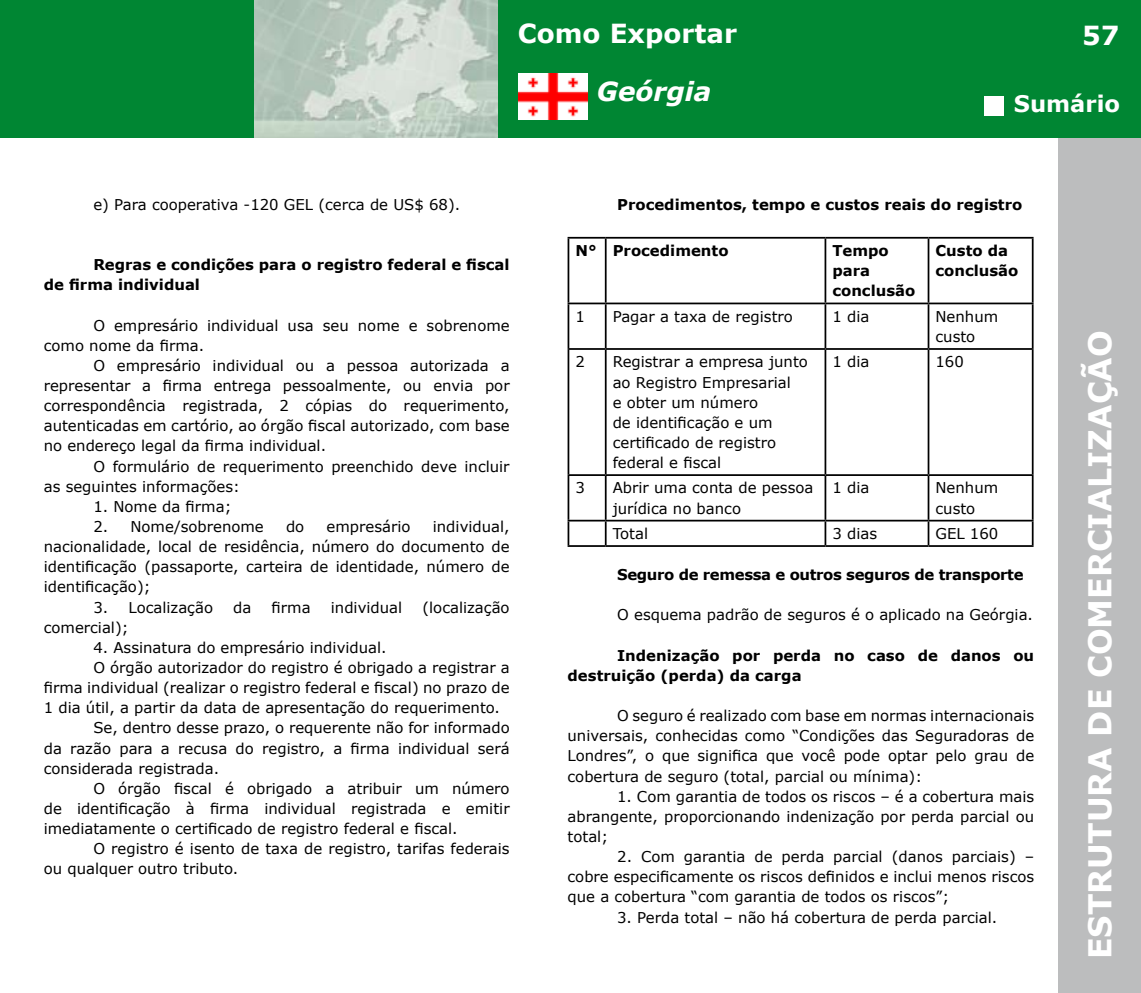
<style>
.page{position:relative;width:1141px;height:993px;background:#fff}
.page>*{position:absolute;margin:0;border:0;box-sizing:border-box;transform-origin:0 0}
.t1{font:700 31.5px "Verdana";color:#fff}
.t2{font:700 26.25px "Verdana";color:#fff}
.t3{font:italic 700 26.25px "Verdana";color:#fff}
.t4{font:700 22.75px "Verdana";color:#fff}
.t5{font:14.88px/20.1px "Verdana";color:#000}
.t6{font:700 14.88px/20.1px "Verdana";color:#000}
.t7{font:700 14.88px "Verdana";letter-spacing:-.025em;color:#000}
</style>
<div class="page">
<hr style="left:0;top:0;width:1px;height:992px;background:#bcbdbe">
<div style="left:1058px;top:0;width:83px;height:992px;background:#bcbdbe"></div>
<div style="left:1px;top:0;width:1140px;height:137px;background:#008633"></div>
<img style="left:255px;top:0;width:242px;height:137px">
<hr style="left:0;top:0;width:1px;height:137px;background:#008633">
<div style="left:984px;top:96px;width:19px;height:19px;background:#fff"></div>
<img style="left:519px;top:74px;width:69px;height:46px">
<hr style="left:568px;top:237px;width:38px;height:1px;background:#000">
<hr style="left:568px;top:238px;width:1px;height:64px;background:#000">
<hr style="left:606px;top:237px;width:219px;height:1px;background:#000">
<hr style="left:605px;top:238px;width:2px;height:64px;background:#000">
<hr style="left:825px;top:237px;width:103px;height:1px;background:#000">
<hr style="left:825px;top:238px;width:1px;height:64px;background:#000">
<hr style="left:928px;top:237px;width:106px;height:1px;background:#000">
<hr style="left:928px;top:238px;width:1px;height:64px;background:#000">
<hr style="left:1032px;top:238px;width:2px;height:64px;background:#000">
<hr style="left:568px;top:302px;width:38px;height:2px;background:#000">
<hr style="left:568px;top:304px;width:1px;height:44px;background:#000">
<hr style="left:606px;top:302px;width:219px;height:2px;background:#000">
<hr style="left:605px;top:304px;width:2px;height:44px;background:#000">
<hr style="left:825px;top:302px;width:103px;height:2px;background:#000">
<hr style="left:825px;top:304px;width:1px;height:44px;background:#000">
<hr style="left:928px;top:302px;width:106px;height:2px;background:#000">
<hr style="left:928px;top:304px;width:1px;height:44px;background:#000">
<hr style="left:1032px;top:304px;width:2px;height:44px;background:#000">
<hr style="left:568px;top:348px;width:38px;height:2px;background:#000">
<hr style="left:568px;top:350px;width:1px;height:124px;background:#000">
<hr style="left:606px;top:348px;width:219px;height:2px;background:#000">
<hr style="left:605px;top:350px;width:2px;height:124px;background:#000">
<hr style="left:825px;top:348px;width:103px;height:2px;background:#000">
<hr style="left:825px;top:350px;width:1px;height:124px;background:#000">
<hr style="left:928px;top:348px;width:106px;height:2px;background:#000">
<hr style="left:928px;top:350px;width:1px;height:124px;background:#000">
<hr style="left:1032px;top:350px;width:2px;height:124px;background:#000">
<hr style="left:568px;top:474px;width:38px;height:2px;background:#000">
<hr style="left:568px;top:476px;width:1px;height:43px;background:#000">
<hr style="left:606px;top:474px;width:219px;height:2px;background:#000">
<hr style="left:605px;top:476px;width:2px;height:43px;background:#000">
<hr style="left:825px;top:474px;width:103px;height:2px;background:#000">
<hr style="left:825px;top:476px;width:1px;height:43px;background:#000">
<hr style="left:928px;top:474px;width:106px;height:2px;background:#000">
<hr style="left:928px;top:476px;width:1px;height:43px;background:#000">
<hr style="left:1032px;top:476px;width:2px;height:43px;background:#000">
<hr style="left:568px;top:519px;width:38px;height:2px;background:#000">
<svg style="left:568px;top:521px;width:1px;height:24px"></svg>
<hr style="left:606px;top:519px;width:219px;height:2px;background:#000">
<hr style="left:605px;top:521px;width:2px;height:24px;background:#000">
<hr style="left:825px;top:519px;width:103px;height:2px;background:#000">
<svg style="left:825px;top:521px;width:1px;height:24px"></svg>
<hr style="left:928px;top:519px;width:106px;height:2px;background:#000">
<svg style="left:928px;top:521px;width:1px;height:24px"></svg>
<hr style="left:1032px;top:521px;width:2px;height:24px;background:#000">
<hr style="left:568px;top:545px;width:38px;height:1px;background:#000">
<hr style="left:606px;top:545px;width:219px;height:1px;background:#000">
<hr style="left:825px;top:545px;width:103px;height:1px;background:#000">
<hr style="left:928px;top:545px;width:106px;height:1px;background:#000">
<h2 class="t2" style="left:518px;top:16px;width:221px">Como Exportar</h2>
<h2 class="t3" style="left:597px;top:75px;width:116px">Geórgia</h2>
<h2 class="t2" style="left:1082px;top:19px;width:39px">57</h2>
<h3 class="t4" style="left:1014px;top:89px;width:108px">Sumário</h3>
<p class="t5" style="left:93px;top:194px;width:368px">e) Para cooperativa -120 GEL (cerca de US$ 68).</p>
<p class="t6" style="left:44px;top:254px;width:467px;text-indent:50px">Regras e condições para o registro federal e fiscal de firma individual</p>
<p class="t5" style="left:44px;top:314px;width:467px;text-indent:50px">O empresário individual usa seu nome e sobrenome como nome da firma.</p>
<p class="t5" style="left:44px;top:355px;width:467px;text-align:justify;text-indent:50px">O empresário individual ou a pessoa autorizada a representar a firma entrega pessoalmente, ou envia por correspondência registrada, 2 cópias do requerimento, autenticadas em cartório, ao órgão fiscal autorizado, com base no endereço legal da firma individual.</p>
<p class="t5" style="left:44px;top:455px;width:467px;text-indent:50px">O formulário de requerimento preenchido deve incluir as seguintes informações:</p>
<p class="t5" style="left:93px;top:495px;width:140px">1. Nome da firma;</p>
<p class="t5" style="left:93px;top:516px;width:172px">2. Nome/sobrenome</p>
<p class="t5" style="left:286px;top:516px;width:20px">do</p>
<p class="t5" style="left:327px;top:516px;width:85px">empresário</p>
<p class="t5" style="left:44px;top:516px;width:467px;text-align:justify;text-indent:389px">individual, nacionalidade, local de residência, número do documento de identificação (passaporte, carteira de identidade, número de identificação);</p>
<p class="t5" style="left:93px;top:596px;width:121px">3. Localização</p>
<p class="t5" style="left:233px;top:596px;width:20px">da</p>
<p class="t5" style="left:272px;top:596px;width:41px">firma</p>
<p class="t5" style="left:331px;top:596px;width:73px">individual</p>
<p class="t5" style="left:422px;top:596px;width:89px">(localização</p>
<p class="t5" style="left:44px;top:616px;width:86px">comercial);</p>
<p class="t5" style="left:93px;top:636px;width:295px">4. Assinatura do empresário individual.</p>
<p class="t5" style="left:93px;top:656px;width:418px">O órgão autorizador do registro é obrigado a registrar a</p>
<p class="t5" style="left:44px;top:677px;width:467px">firma individual (realizar o registro federal e fiscal) no prazo de</p>
<p class="t5" style="left:44px;top:697px;width:458px">1 dia útil, a partir da data de apresentação do requerimento.</p>
<p class="t5" style="left:93px;top:717px;width:418px">Se, dentro desse prazo, o requerente não for informado</p>
<p class="t5" style="left:44px;top:737px;width:467px">da razão para a recusa do registro, a firma individual será</p>
<p class="t5" style="left:44px;top:757px;width:177px">considerada registrada.</p>
<p class="t5" style="left:93px;top:777px;width:418px">O órgão fiscal é obrigado a atribuir um número</p>
<p class="t5" style="left:44px;top:797px;width:467px">de identificação à firma individual registrada e emitir</p>
<p class="t5" style="left:44px;top:817px;width:415px">imediatamente o certificado de registro federal e fiscal.</p>
<p class="t5" style="left:93px;top:838px;width:418px">O registro é isento de taxa de registro, tarifas federais</p>
<p class="t5" style="left:44px;top:858px;width:196px">ou qualquer outro tributo.</p>
<p class="t6" style="left:617px;top:194px;width:407px">Procedimentos, tempo e custos reais do registro</p>
<p class="t6" style="left:575px;top:240px;width:155px">N° Procedimento</p>
<p class="t6" style="left:832px;top:240px;width:84px">Tempo para conclusão</p>
<p class="t6" style="left:935px;top:240px;width:84px">Custo da conclusão</p>
<p class="t5" style="left:575px;top:306px;width:11px">1</p>
<p class="t5" style="left:613px;top:306px;width:182px">Pagar a taxa de registro</p>
<p class="t5" style="left:832px;top:306px;width:38px">1 dia</p>
<p class="t5" style="left:935px;top:306px;width:64px">Nenhum custo</p>
<p class="t5" style="left:575px;top:351px;width:11px">2</p>
<p class="t5" style="left:613px;top:351px;width:197px">Registrar a empresa junto ao Registro Empresarial<br>e obter um número<br>de identificação e um certificado de registro federal e fiscal</p>
<p class="t5" style="left:832px;top:351px;width:38px">1 dia</p>
<p class="t5" style="left:935px;top:351px;width:30px">160</p>
<p class="t5" style="left:575px;top:477px;width:11px">3</p>
<p class="t5" style="left:613px;top:477px;width:202px">Abrir uma conta de pessoa jurídica no banco</p>
<p class="t5" style="left:832px;top:477px;width:38px">1 dia</p>
<p class="t5" style="left:935px;top:477px;width:64px">Nenhum custo</p>
<p class="t5" style="left:613px;top:523px;width:37px">Total</p>
<p class="t5" style="left:832px;top:523px;width:46px">3 dias</p>
<p class="t5" style="left:935px;top:523px;width:64px">GEL 160</p>
<p class="t7" style="left:617px;top:565px;width:408px">Seguro de remessa e outros seguros de transporte</p>
<p class="t5" style="left:617px;top:604px;width:417px">O esquema padrão de seguros é o aplicado na Geórgia.</p>
<p class="t6" style="left:568px;top:644px;width:468px;text-indent:50px">Indenização por perda no caso de danos ou destruição (perda) da carga</p>
<p class="t5" style="left:568px;top:705px;width:468px;text-align:justify;text-indent:50px">O seguro é realizado com base em normas internacionais universais, conhecidas como “Condições das Seguradoras de Londres”, o que significa que você pode optar pelo grau de cobertura de seguro (total, parcial ou mínima):</p>
<p class="t5" style="left:568px;top:785px;width:468px;text-align:justify;text-indent:50px">1. Com garantia de todos os riscos – é a cobertura mais abrangente, proporcionando indenização por perda parcial ou total;</p>
<p class="t5" style="left:568px;top:845px;width:468px;text-align:justify;text-indent:50px">2. Com garantia de perda parcial (danos parciais) – cobre especificamente os riscos definidos e inclui menos riscos que a cobertura “com garantia de todos os riscos”;</p>
<p class="t5" style="left:617px;top:906px;width:382px">3. Perda total – não há cobertura de perda parcial.</p>
<h1 class="t1" style="left:1080px;top:958px;width:630px;rotate:-90deg">ESTRUTURA DE COMERCIALIZAÇÃO</h1>
</div>
